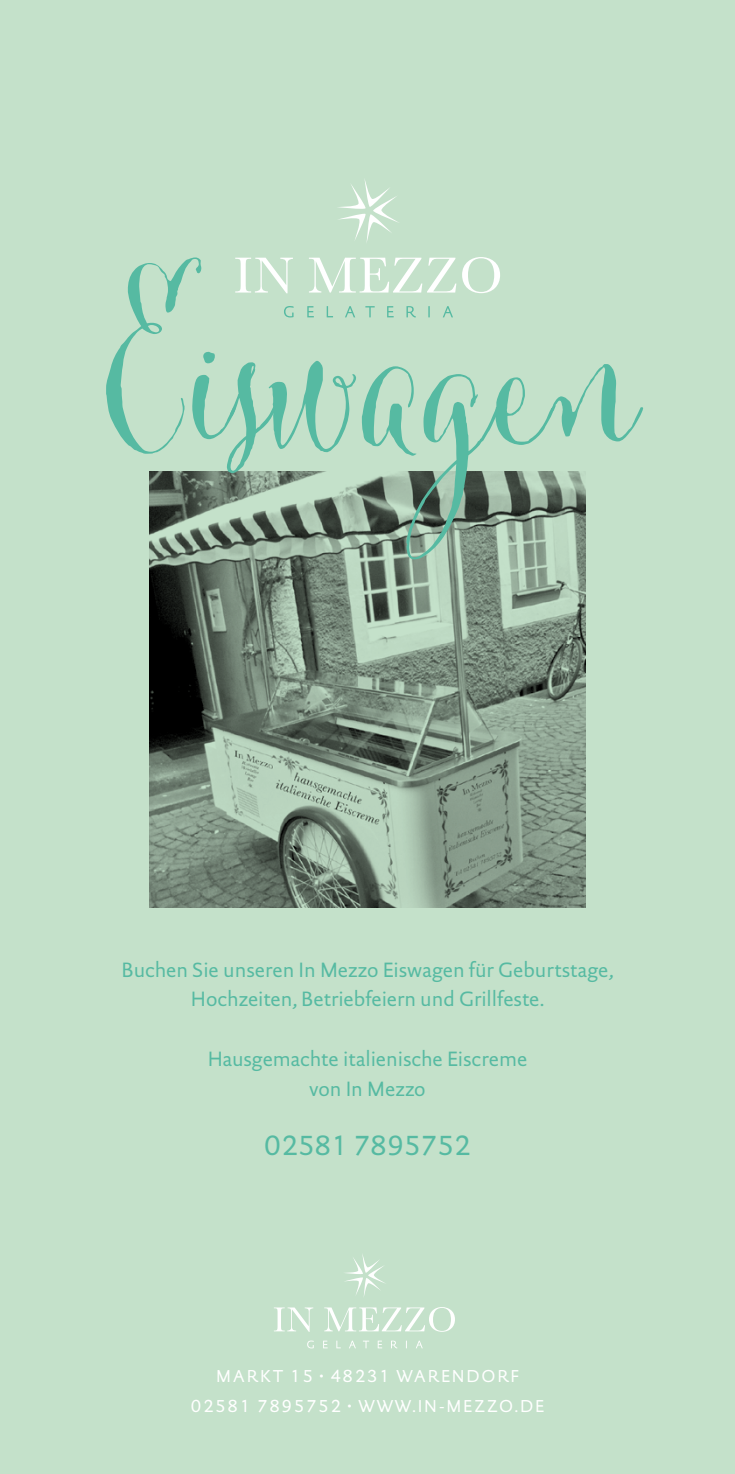
<style>
.page{position:relative;width:735px;height:1474px;background:#fff}
.page>*{position:absolute;margin:0;border:0;box-sizing:border-box;transform-origin:0 0}
.t1{font:250.25px "Cantoni Pro";color:#56baa2}
.t2{font:28px "DTL Documenta Sans T";color:#56baa2}
.t3{font:21px/29.8px "DTL Documenta Sans T";color:#56baa2;text-align:center}
.t4{font:17.5px/29.8px "DTL Documenta Sans T";letter-spacing:.1em;color:#fff;text-align:center}
</style>
<div class="page">
<div style="left:0;top:0;width:734px;height:1473px;background:#c4e1ca"></div>
<img style="left:149px;top:471px;width:436px;height:436px">
<svg style="left:274px;top:1307px;width:180px;height:24px"></svg>
<svg style="left:307px;top:1340px;width:115px;height:8px"></svg>
<svg style="left:345px;top:1254px;width:40px;height:41px"></svg>
<svg style="left:235px;top:257px;width:265px;height:36px"></svg>
<svg style="left:284px;top:306px;width:169px;height:11px"></svg>
<svg style="left:338px;top:179px;width:61px;height:63px"></svg>
<h1 class="t1" style="left:100px;top:214px;width:529px">Eiswagen</h1>
<p class="t3" style="left:121px;top:954px;width:493px">Buchen Sie unseren In Mezzo Eiswagen für Geburtstage,<br>Hochzeiten, Betriebfeiern und Grillfeste.</p>
<p class="t3" style="left:207px;top:1043px;width:321px">Hausgemachte italienische Eiscreme von In Mezzo</p>
<h2 class="t2" style="left:264px;top:1128px;width:208px">02581 7895752</h2>
<p class="t4" style="left:191px;top:1361px;width:354px">MARKT 15 · 48231 WARENDORF<br>02581 7895752 · WWW.IN-MEZZO.DE</p>
</div>
